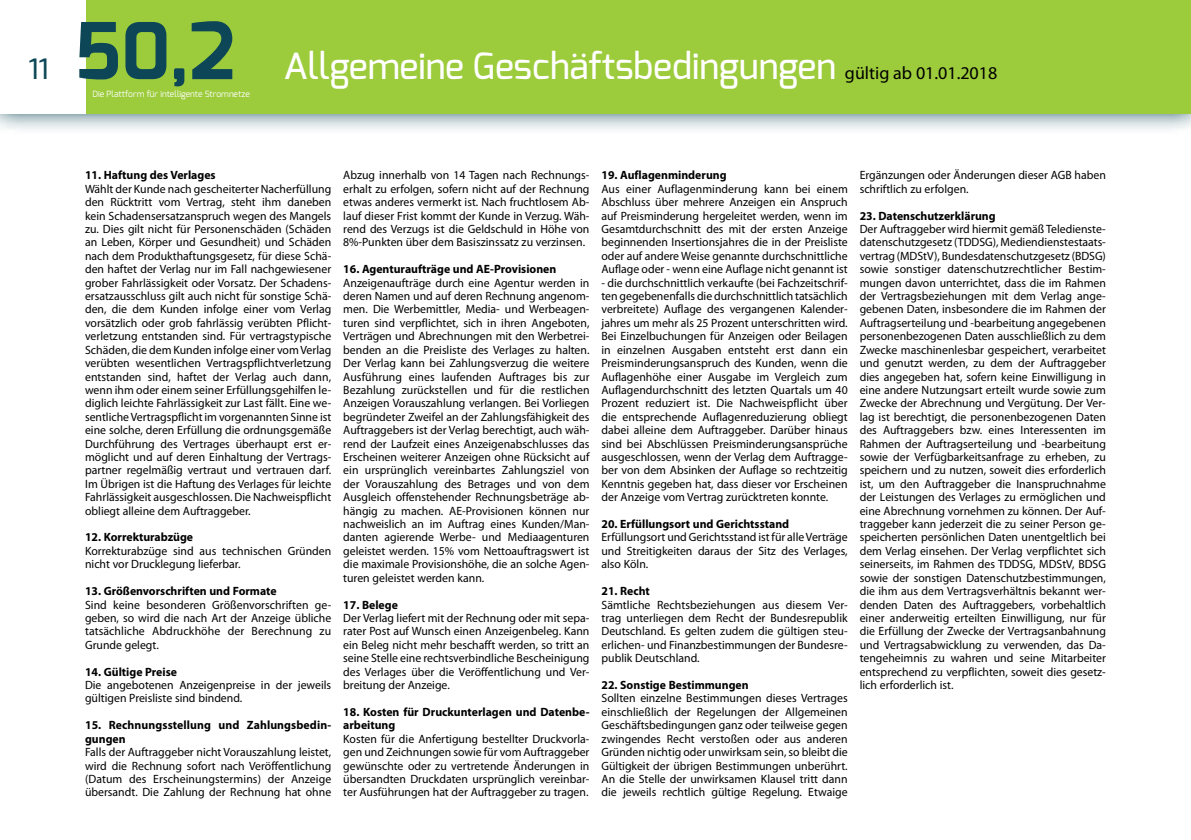
<style>
.page{position:relative;width:1191px;height:840px;background:#fff}
.page>*{position:absolute;margin:0;border:0;box-sizing:border-box;transform-origin:0 0}
.t1{font:700 78px "Exo";color:#0d4757}
.t2{font:500 36px "Exo";color:#fff}
.t3{font:500 28px "Exo";color:#0d4757}
.t4{font:12px/13.4px "Myriad Pro";color:#000;text-align:justify}
.t5{font:700 12px/13.4px "Myriad Pro";color:#000}
.t6{font:8.6px "Exo";letter-spacing:.005em;color:#fff}
.s1{font-family:"Myriad Pro";font-weight:400;font-size:18px;color:#000}
</style>
<div class="page">
<div style="left:0;top:0;width:1191px;height:135px;background:#0d4757;opacity:.88"></div>
<div style="left:85px;top:0;width:1106px;height:113px;background:#9ccb3b"></div>
<div style="left:0;top:0;width:85px;height:113px;background:#fff"></div>
<h1 class="t1" style="left:75px;top:1px;width:162px">50,2</h1>
<p class="t6" style="left:93px;top:88px;width:159px">Die Plattform für intelligente Stromnetze</p>
<h3 class="t3" style="left:28px;top:51px;width:22px">11</h3>
<h2 class="t2" style="left:283px;top:43px;width:715px">Allgemeine Geschäftsbedingungen <span class="s1">gültig ab 01.01.2018</span></h2>
<p class="t5" style="left:85px;top:168px;width:132px">11. Haftung des Verlages</p>
<p class="t4" style="left:85px;top:182px;width:248px">Wählt der Kunde nach gescheiterter Nacherfüllung den Rücktritt vom Vertrag, steht ihm daneben kein Schadensersatzanspruch wegen des Mangels zu. Dies gilt nicht für Personenschäden (Schäden an Leben, Körper und Gesundheit) und Schäden nach dem Produkthaftungsgesetz, für diese Schä&shy;den haftet der Verlag nur im Fall nachgewiesener grober Fahrlässigkeit oder Vorsatz. Der Schadens&shy;ersatzausschluss gilt auch nicht für sonstige Schä&shy;den, die dem Kunden infolge einer vom Verlag vorsätzlich oder grob fahrlässig verübten Pflicht&shy;verletzung entstanden sind. Für vertragstypische Schäden, die dem Kunden infolge einer vom Verlag verübten wesentlichen Vertragspflichtverletzung entstanden sind, haftet der Verlag auch dann, wenn ihm oder einem seiner Erfüllungsgehilfen le&shy;diglich leichte Fahrlässigkeit zur Last fällt. Eine we&shy;sentliche Vertragspflicht im vorgenannten Sinne ist eine solche, deren Erfüllung die ordnungsgemäße Durchführung des Vertrages überhaupt erst er&shy;möglicht und auf deren Einhaltung der Vertrags&shy;partner regelmäßig vertraut und vertrauen darf.<br>Im Übrigen ist die Haftung des Verlages für leichte Fahrlässigkeit ausgeschlossen. Die Nachweispflicht obliegt alleine dem Auftraggeber.</p>
<p class="t5" style="left:85px;top:530px;width:110px">12. Korrekturabzüge</p>
<p class="t4" style="left:85px;top:544px;width:248px">Korrekturabzüge sind aus technischen Gründen nicht vor Drucklegung lieferbar.</p>
<p class="t5" style="left:85px;top:584px;width:193px">13. Größenvorschriften und Formate</p>
<p class="t4" style="left:85px;top:597px;width:248px">Sind keine besonderen Größenvorschriften ge&shy;geben, so wird die nach Art der Anzeige übliche tatsächliche Abdruckhöhe der Berechnung zu Grunde gelegt.</p>
<p class="t5" style="left:85px;top:664px;width:93px">14. Gültige Preise</p>
<p class="t4" style="left:85px;top:678px;width:248px">Die angebotenen Anzeigenpreise in der jeweils gültigen Preisliste sind bindend.</p>
<p class="t5" style="left:85px;top:718px;width:248px">15. Rechnungsstellung und Zahlungsbedin&shy;gungen</p>
<p class="t4" style="left:85px;top:745px;width:248px">Falls der Auftraggeber nicht Vorauszahlung leistet, wird die Rechnung sofort nach Veröffentlichung (Datum des Erscheinungstermins) der Anzeige übersandt. Die Zahlung der Rechnung hat ohne</p>
<p class="t4" style="left:343px;top:169px;width:248px">Abzug innerhalb von 14 Tagen nach Rechnungs&shy;erhalt zu erfolgen, sofern nicht auf der Rechnung etwas anderes vermerkt ist. Nach fruchtlosem Ab&shy;lauf dieser Frist kommt der Kunde in Verzug. Wäh&shy;rend des Verzugs ist die Geldschuld in Höhe von 8%-Punkten über dem Basiszinssatz zu verzinsen.</p>
<p class="t5" style="left:343px;top:262px;width:214px">16. Agenturaufträge und AE-Provisionen</p>
<p class="t4" style="left:343px;top:276px;width:248px">Anzeigenaufträge durch eine Agentur werden in deren Namen und auf deren Rechnung angenom&shy;men. Die Werbemittler, Media- und Werbeagen&shy;turen sind verpflichtet, sich in ihren Angeboten, Verträgen und Abrechnungen mit den Werbetrei&shy;benden an die Preisliste des Verlages zu halten.<br>Der Verlag kann bei Zahlungsverzug die weitere Ausführung eines laufenden Auftrages bis zur Bezahlung zurückstellen und für die restlichen Anzeigen Vorauszahlung verlangen. Bei Vorliegen begründeter Zweifel an der Zahlungsfähigkeit des Auftraggebers ist der Verlag berechtigt, auch wäh&shy;rend der Laufzeit eines Anzeigenabschlusses das Erscheinen weiterer Anzeigen ohne Rücksicht auf ein ursprünglich vereinbartes Zahlungsziel von der Vorauszahlung des Betrages und von dem Ausgleich offenstehender Rechnungsbeträge ab&shy;hängig zu machen. AE-Provisionen können nur nachweislich an im Auftrag eines Kunden/Man&shy;danten agierende Werbe- und Mediaagenturen geleistet werden. 15% vom Nettoauftragswert ist die maximale Provisionshöhe, die an solche Agen&shy;turen geleistet werden kann.</p>
<p class="t5" style="left:343px;top:597px;width:56px">17. Belege</p>
<p class="t4" style="left:343px;top:611px;width:248px">Der Verlag liefert mit der Rechnung oder mit sepa&shy;rater Post auf Wunsch einen Anzeigenbeleg. Kann ein Beleg nicht mehr beschafft werden, so tritt an seine Stelle eine rechtsverbindliche Bescheinigung des Verlages über die Veröffentlichung und Ver&shy;breitung der Anzeige.</p>
<p class="t5" style="left:343px;top:704px;width:248px">18. Kosten für Druckunterlagen und Datenbe&shy;arbeitung</p>
<p class="t4" style="left:343px;top:731px;width:248px">Kosten für die Anfertigung bestellter Druckvorla&shy;gen und Zeichnungen sowie für vom Auftraggeber gewünschte oder zu vertretende Änderungen in übersandten Druckdaten ursprünglich vereinbar&shy;ter Ausführungen hat der Auftraggeber zu tragen.</p>
<p class="t5" style="left:601px;top:168px;width:127px">19. Auflagenminderung</p>
<p class="t4" style="left:601px;top:182px;width:248px">Aus einer Auflagenminderung kann bei einem Abschluss über mehrere Anzeigen ein Anspruch auf Preisminderung hergeleitet werden, wenn im Gesamtdurchschnitt des mit der ersten Anzeige beginnenden Insertionsjahres die in der Preisliste oder auf andere Weise genannte durchschnittliche Auflage oder - wenn eine Auflage nicht genannt ist</p>
<p class="t4" style="left:601px;top:276px;width:248px">- die durchschnittlich verkaufte (bei Fachzeitschrif&shy;ten gegebenenfalls die durchschnittlich tatsächlich verbreitete) Auflage des vergangenen Kalender&shy;jahres um mehr als 25 Prozent unterschritten wird.<br>Bei Einzelbuchungen für Anzeigen oder Beilagen in einzelnen Ausgaben entsteht erst dann ein Preisminderungsanspruch des Kunden, wenn die Auflagenhöhe einer Ausgabe im Vergleich zum Auflagendurchschnitt des letzten Quartals um 40<br>Prozent reduziert ist. Die Nachweispflicht über die entsprechende Auflagenreduzierung obliegt dabei alleine dem Auftraggeber. Darüber hinaus sind bei Abschlüssen Preisminderungsansprüche ausgeschlossen, wenn der Verlag dem Auftragge&shy;ber von dem Absinken der Auflage so rechtzeitig Kenntnis gegeben hat, dass dieser vor Erscheinen der Anzeige vom Vertrag zurücktreten konnte.</p>
<p class="t5" style="left:601px;top:517px;width:189px">20. Erfüllungsort und Gerichtsstand</p>
<p class="t4" style="left:601px;top:530px;width:248px">Erfüllungsort und Gerichtsstand ist für alle Verträge und Streitigkeiten daraus der Sitz des Verlages, also Köln.</p>
<p class="t5" style="left:601px;top:584px;width:50px">21. Recht</p>
<p class="t4" style="left:601px;top:597px;width:248px">Sämtliche Rechtsbeziehungen aus diesem Ver&shy;trag unterliegen dem Recht der Bundesrepublik Deutschland. Es gelten zudem die gültigen steu&shy;erlichen- und Finanzbestimmungen der Bundesre&shy;publik Deutschland.</p>
<p class="t5" style="left:601px;top:678px;width:149px">22. Sonstige Bestimmungen</p>
<p class="t4" style="left:601px;top:691px;width:248px">Sollten einzelne Bestimmungen dieses Vertrages einschließlich der Regelungen der Allgemeinen Geschäftsbedingungen ganz oder teilweise gegen zwingendes Recht verstoßen oder aus anderen Gründen nichtig oder unwirksam sein, so bleibt die Gültigkeit der übrigen Bestimmungen unberührt.<br>An die Stelle der unwirksamen Klausel tritt dann die jeweils rechtlich gültige Regelung. Etwaige</p>
<p class="t4" style="left:859px;top:169px;width:248px">Ergänzungen oder Änderungen dieser AGB haben schriftlich zu erfolgen.</p>
<p class="t5" style="left:859px;top:209px;width:138px">23. Datenschutzerklärung</p>
<p class="t4" style="left:859px;top:222px;width:248px">Der Auftraggeber wird hiermit gemäß Teledienste&shy;datenschutzgesetz (TDDSG), Mediendienstestaats&shy;vertrag (MDStV), Bundesdatenschutzgesetz (BDSG) sowie sonstiger datenschutzrechtlicher Bestim&shy;mungen davon unterrichtet, dass die im Rahmen der Vertragsbeziehungen mit dem Verlag ange&shy;gebenen Daten, insbesondere die im Rahmen der Auftragserteilung und -bearbeitung angegebenen personenbezogenen Daten ausschließlich zu dem Zwecke maschinenlesbar gespeichert, verarbeitet und genutzt werden, zu dem der Auftraggeber dies angegeben hat, sofern keine Einwilligung in eine andere Nutzungsart erteilt wurde sowie zum Zwecke der Abrechnung und Vergütung. Der Ver&shy;lag ist berechtigt, die personenbezogenen Daten des Auftraggebers bzw. eines Interessenten im Rahmen der Auftragserteilung und -bearbeitung sowie der Verfügbarkeitsanfrage zu erheben, zu speichern und zu nutzen, soweit dies erforderlich ist, um den Auftraggeber die Inanspruchnahme der Leistungen des Verlages zu ermöglichen und eine Abrechnung vornehmen zu können. Der Auf&shy;traggeber kann jederzeit die zu seiner Person ge&shy;speicherten persönlichen Daten unentgeltlich bei dem Verlag einsehen. Der Verlag verpflichtet sich seinerseits, im Rahmen des TDDSG, MDStV, BDSG sowie der sonstigen Datenschutzbestimmungen, die ihm aus dem Vertragsverhältnis bekannt wer&shy;denden Daten des Auftraggebers, vorbehaltlich einer anderweitig erteilten Einwilligung, nur für die Erfüllung der Zwecke der Vertragsanbahnung und Vertragsabwicklung zu verwenden, das Da&shy;tengeheimnis zu wahren und seine Mitarbeiter entsprechend zu verpflichten, soweit dies gesetz&shy;lich erforderlich ist.</p>
</div>
